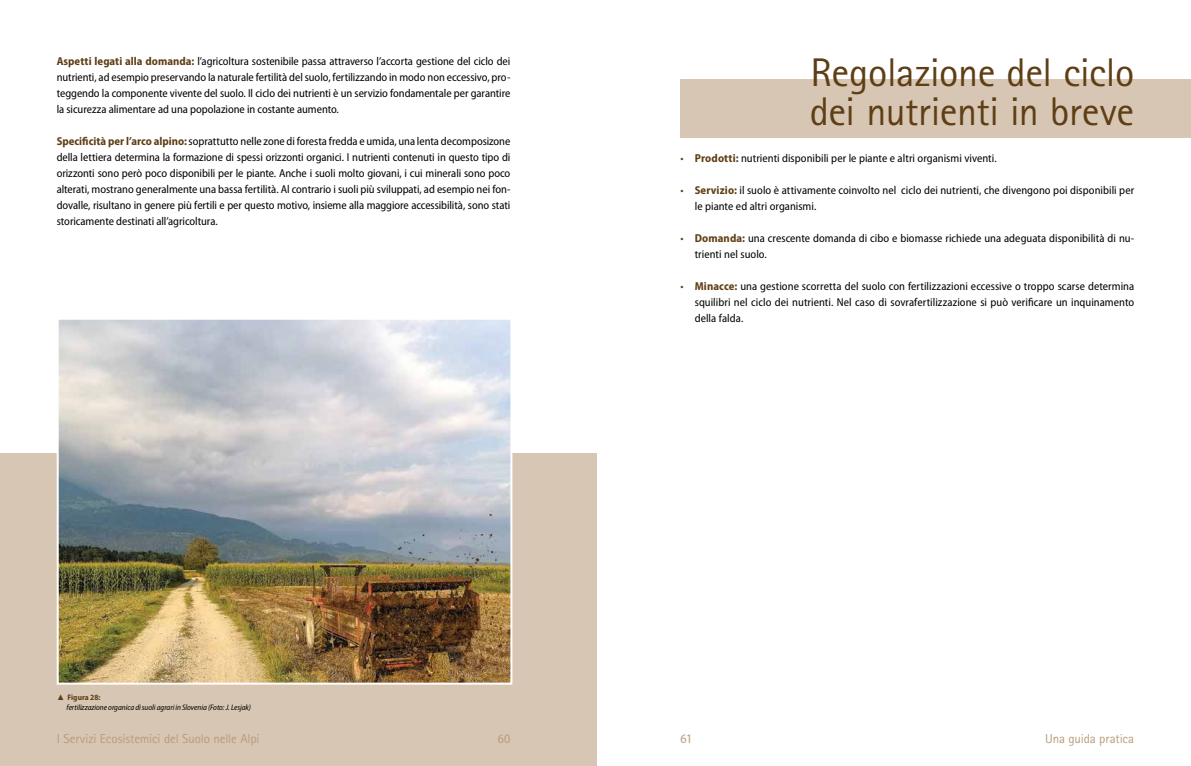
<style>
.page{position:relative;width:1191px;height:766px;background:#fff}
.page>*{position:absolute;margin:0;border:0;box-sizing:border-box;transform-origin:0 0}
.t1{font:40px/39px "AE Rotis Brezserif";letter-spacing:-.01em;color:#5f3e15}
.t2{font:13px "AE Rotis Brezserif";letter-spacing:-.01em;color:#b99c7b}
.t3{font:semi-condensed 13px "Myriad Pro";color:#b99c7b}
.t4{font:semi-condensed 11.5px/16px "Myriad Pro";color:#000;text-align:justify}
.t5{font:italic semi-condensed 8px/9.6px "Myriad Pro";letter-spacing:-.005em;color:#000}
.s1{font-weight:700;color:#5f3e15}
.s2{font-family:"Arial";font-style:normal;font-stretch:normal;color:#5f3e15}
.s3{font-weight:700;font-style:normal;color:#5f3e15}
.s4{color:#5f3e15}
</style>
<div class="page">
<div style="left:0;top:454px;width:596px;height:311px;background:#d7c6b3"></div>
<img style="left:60px;top:320px;width:449px;height:361px">
<div style="left:57px;top:317px;width:455px;height:367px;border:2px solid #fff"></div>
<div style="left:680px;top:79px;width:511px;height:58px;background:#d7c6b3"></div>
<p class="t4" style="left:57px;top:54px;width:455px"><span class="s1">Aspetti legati alla domanda:</span> l’agricoltura sostenibile passa attraverso l’accorta gestione del ciclo dei nutrienti, ad esempio preservando la naturale fertilità del suolo, fertilizzando in modo non eccessivo, pro&shy;teggendo la componente vivente del suolo. Il ciclo dei nutrienti è un servizio fondamentale per garantire la sicurezza alimentare ad una popolazione in costante aumento.</p>
<p class="t4" style="left:57px;top:134px;width:455px"><span class="s1">Specificità per l’arco alpino:</span> soprattutto nelle zone di foresta fredda e umida, una lenta decomposizone della lettiera determina la formazione di spessi orizzonti organici. I nutrienti contenuti in questo tipo di orizzonti sono però poco disponibili per le piante. Anche i suoli molto giovani, i cui minerali sono poco alterati, mostrano generalmente una bassa fertilità. Al contrario i suoli più sviluppati, ad esempio nei fon&shy;dovalle, risultano in genere più fertili e per questo motivo, insieme alla maggiore accessibilità, sono stati storicamente destinati all’agricoltura.</p>
<p class="t5" style="left:67px;top:692px;width:186px;text-indent:-10px"><span class="s2">▲</span> <span class="s3">Figura 28:<br></span>fertilizzazione organica di suoli agrari in Slovenia (Foto: J. Lesjak)</p>
<h1 class="t1" style="left:809px;top:52px;width:326px">Regolazione del ciclo dei nutrienti in breve</h1>
<p class="t4" style="left:680px;top:151px;width:318px"><span class="s4">•</span> <span class="s1">Prodotti:</span> nutrienti disponibili per le piante e altri organismi viventi.</p>
<p class="t4" style="left:694px;top:183px;width:441px;text-indent:-14px"><span class="s4">•</span> <span class="s1">Servizio:</span> il suolo è attivamente coinvolto nel ciclo dei nutrienti, che divengono poi disponibili per le piante ed altri organismi.</p>
<p class="t4" style="left:694px;top:231px;width:441px;text-indent:-14px"><span class="s4">•</span> <span class="s1">Domanda:</span> una crescente domanda di cibo e biomasse richiede una adeguata disponibilità di nu&shy;trienti nel suolo.</p>
<p class="t4" style="left:694px;top:279px;width:441px;text-indent:-14px"><span class="s4">•</span> <span class="s1">Minacce:</span> una gestione scorretta del suolo con fertilizzazioni eccessive o troppo scarse determina squilibri nel ciclo dei nutrienti. Nel caso di sovrafertilizzazione si può verificare un inquinamento della falda.</p>
<p class="t2" style="left:57px;top:730px;width:204px">I Servizi Ecosistemici del Suolo nelle Alpi</p>
<p class="t3" style="left:498px;top:731px;width:14px">60</p>
<p class="t3" style="left:680px;top:731px;width:13px">61</p>
<p class="t2" style="left:1045px;top:730px;width:91px">Una guida pratica</p>
</div>
